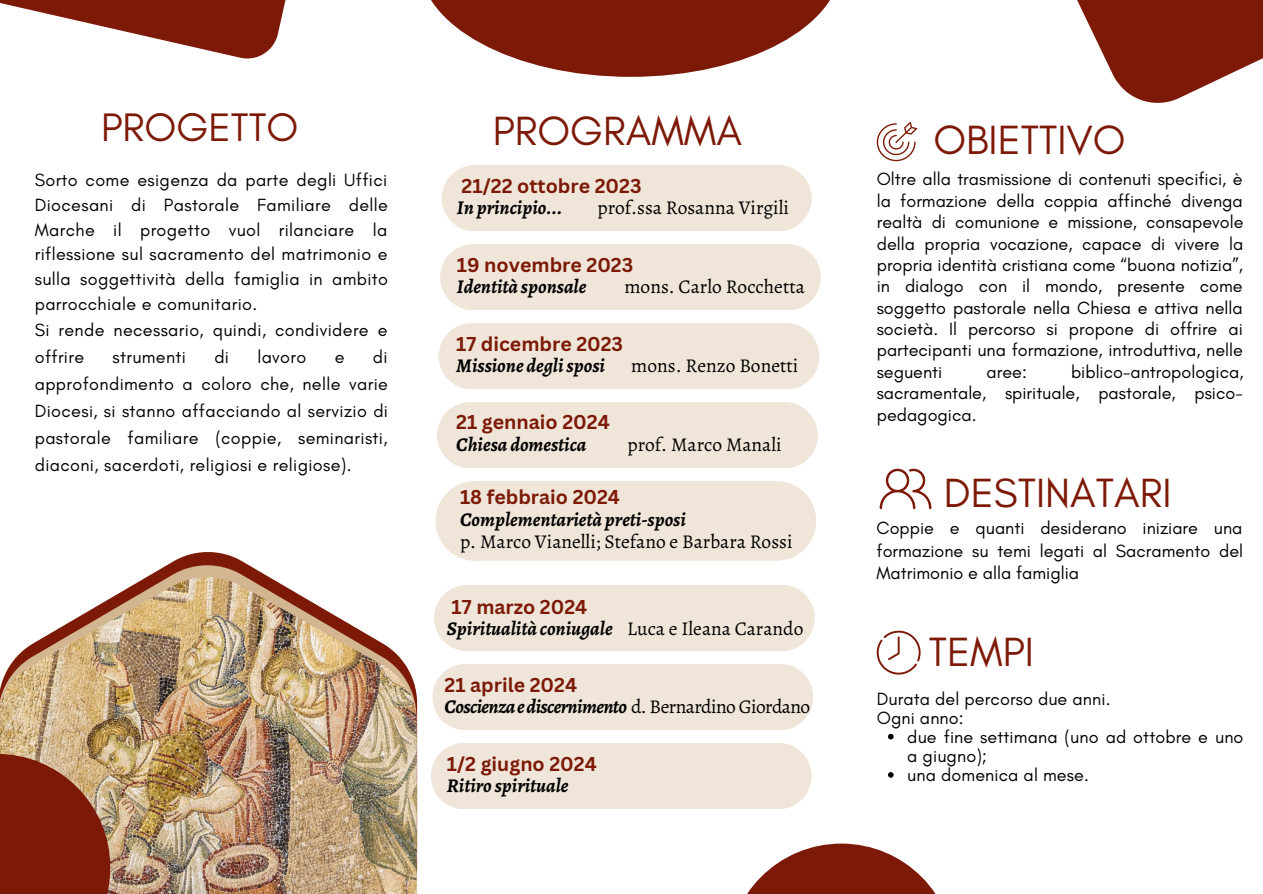
<style>
.page{position:relative;width:1263px;height:894px;background:#fff}
.page>*{position:absolute;margin:0;border:0;box-sizing:border-box;transform-origin:0 0}
.t1{font:41.55px "Glacial Indifference";color:#7d1907}
.t2{font:40.5px "Glacial Indifference";color:#7d1907}
.t3{font:italic 700 19.5px "Alegreya";color:#000}
.t4{font:19.5px "Alegreya";color:#000}
.t5{font:700 19.5px "Canva Sans";color:#7d1907}
.t6{font:italic 700 19.5px "Alegreya";letter-spacing:-.03em;color:#000}
.t7{font:18px/21.3px "Glacial Indifference";letter-spacing:.005em;color:#000;text-align:justify}
.s1{font-weight:400;font-style:normal}
</style>
<div class="page">
<svg style="left:0;top:0;width:286px;height:58px"></svg>
<svg style="left:431px;top:0;width:399px;height:77px;fill:#7d1907"></svg>
<svg style="left:167px;top:552px;width:250px;height:341px"></svg>
<svg style="left:0;top:565px;width:416px;height:328px"></svg>
<img style="left:15px;top:722px;width:384px;height:171px">
<img style="left:0;top:577px;width:417px;height:145px">
<svg style="left:0;top:753px;width:110px;height:140px;background:#8b351e"></svg>
<svg style="left:748px;top:843px;width:187px;height:50px;fill:#7d1907"></svg>
<svg style="left:1077px;top:0;width:186px;height:103px;fill:#7d1907"></svg>
<svg style="left:880px;top:468px;width:51px;height:41px"></svg>
<svg style="left:877px;top:122px;width:40px;height:39px"></svg>
<svg style="left:877px;top:630px;width:44px;height:44px"></svg>
<div style="left:442px;top:165px;width:370px;height:66px;background:#efe6d9;border-radius:33px"></div>
<div style="left:440px;top:244px;width:381px;height:66px;background:#efe6d9;border-radius:33px"></div>
<div style="left:439px;top:323px;width:380px;height:66px;background:#efe6d9;border-radius:33px"></div>
<div style="left:437px;top:402px;width:381px;height:66px;background:#efe6d9;border-radius:33px"></div>
<div style="left:435px;top:481px;width:381px;height:79px;background:#efe6d9"></div>
<div style="left:434px;top:584px;width:381px;height:66px;background:#efe6d9;border-radius:33px"></div>
<div style="left:432px;top:663px;width:381px;height:66px;background:#efe6d9;border-radius:33px"></div>
<div style="left:431px;top:742px;width:381px;height:66px;background:#efe6d9;border-radius:33px"></div>
<svg style="left:888px;top:733px;width:6px;height:6px"></svg>
<svg style="left:888px;top:772px;width:6px;height:5px"></svg>
<p class="t2" style="left:101px;top:103px;width:199px">PROGETTO</p>
<p class="t7" style="left:35px;top:167px;width:355px;line-height:24.8px">Sorto come esigenza da parte degli Uffici Diocesani di Pastorale Familiare delle Marche il progetto vuol rilanciare la riflessione sul sacramento del matrimonio e sulla soggettività della famiglia in ambito parrocchiale e comunitario.</p>
<p class="t7" style="left:35px;top:316px;width:354px;line-height:27px">Si rende necessario, quindi, condividere e offrire</p>
<p class="t7" style="left:35px;top:343px;width:355px;line-height:27px;text-indent:338px">di approfondimento a coloro che, nelle varie Diocesi, si stanno affacciando al servizio di pastorale familiare (coppie, seminaristi, diaconi, sacerdoti, religiosi e religiose).</p>
<p class="t7" style="left:112px;top:346px;width:75px">strumenti</p>
<p class="t7" style="left:214px;top:346px;width:16px">di</p>
<p class="t7" style="left:257px;top:346px;width:51px">lavoro</p>
<p class="t7" style="left:335px;top:346px;width:11px">e</p>
<p class="t1" style="left:493px;top:105px;width:251px">PROGRAMMA</p>
<p class="t5" style="left:462px;top:172px;width:181px">21/22 ottobre 2023</p>
<p class="t3" style="left:457px;top:194px;width:107px">In principio...</p>
<p class="t4" style="left:597px;top:194px;width:193px">prof.ssa Rosanna Virgili</p>
<p class="t5" style="left:457px;top:251px;width:178px">19 novembre 2023</p>
<p class="t3" style="left:457px;top:273px;width:131px">Identità sponsale</p>
<p class="t4" style="left:624px;top:273px;width:182px">mons. Carlo Rocchetta</p>
<p class="t5" style="left:456px;top:330px;width:168px">17 dicembre 2023</p>
<p class="t3" style="left:456px;top:352px;width:150px">Missione deglisposi</p>
<p class="t4" style="left:631px;top:352px;width:169px">mons. Renzo Bonetti</p>
<p class="t5" style="left:456px;top:408px;width:155px">21 gennaio 2024</p>
<p class="t3" style="left:456px;top:430px;width:132px">Chiesa domestica</p>
<p class="t4" style="left:627px;top:430px;width:156px">prof. Marco Manali</p>
<p class="t5" style="left:460px;top:483px;width:162px">18 febbraio 2024</p>
<p class="t3" style="left:460px;top:506px;width:227px">Complementarietà preti-sposi</p>
<p class="t4" style="left:460px;top:528px;width:334px">p. Marco Vianelli; Stefano e Barbara Rossi</p>
<p class="t5" style="left:452px;top:592px;width:137px">17 marzo 2024</p>
<p class="t3" style="left:447px;top:614px;width:358px">Spiritualità coniugale <span class="s1">Luca e Ileana Carando</span></p>
<p class="t5" style="left:444px;top:670px;width:134px">21 aprile 2024</p>
<p class="t6" style="left:444px;top:692px;width:367px">Coscienzaediscernimento <span class="s1">d. Bernardino Giordano</span></p>
<p class="t5" style="left:447px;top:750px;width:152px">1/2 giugno 2024</p>
<p class="t3" style="left:447px;top:772px;width:123px">Ritiro spirituale</p>
<p class="t1" style="left:933px;top:115px;width:194px">OBIETTIVO</p>
<p class="t7" style="left:877px;top:168px;width:368px">Oltre alla trasmissione di contenuti specifici, è la formazione della coppia affinché divenga realtà di comunione e missione, consapevole della propria vocazione, capace di vivere la propria identità cristiana come “buona notizia”, in dialogo con il mondo, presente come soggetto pastorale nella Chiesa e attiva nella società. Il percorso si propone di offrire ai partecipanti una formazione, introduttiva, nelle seguenti</p>
<p class="t7" style="left:877px;top:361px;width:368px;text-indent:194px">biblico-antropologica, sacramentale, spirituale, pastorale, psico&shy;pedagogica.</p>
<p class="t7" style="left:986px;top:361px;width:42px">aree:</p>
<p class="t1" style="left:944px;top:467px;width:229px">DESTINATARI</p>
<p class="t7" style="left:876px;top:516px;width:368px;line-height:22.5px">Coppie e quanti desiderano iniziare una formazione su temi legati al Sacramento del Matrimonio e alla famiglia</p>
<p class="t1" style="left:929px;top:626px;width:106px">TEMPI</p>
<p class="t7" style="left:877px;top:687px;width:235px">Durata del percorso due anni.</p>
<p class="t7" style="left:877px;top:706px;width:88px">Ogni anno:</p>
<p class="t7" style="left:907px;top:726px;width:338px;line-height:19px">due fine settimana (uno ad ottobre e uno a giugno);</p>
<p class="t7" style="left:907px;top:763px;width:183px">una domenica al mese.</p>
</div>
